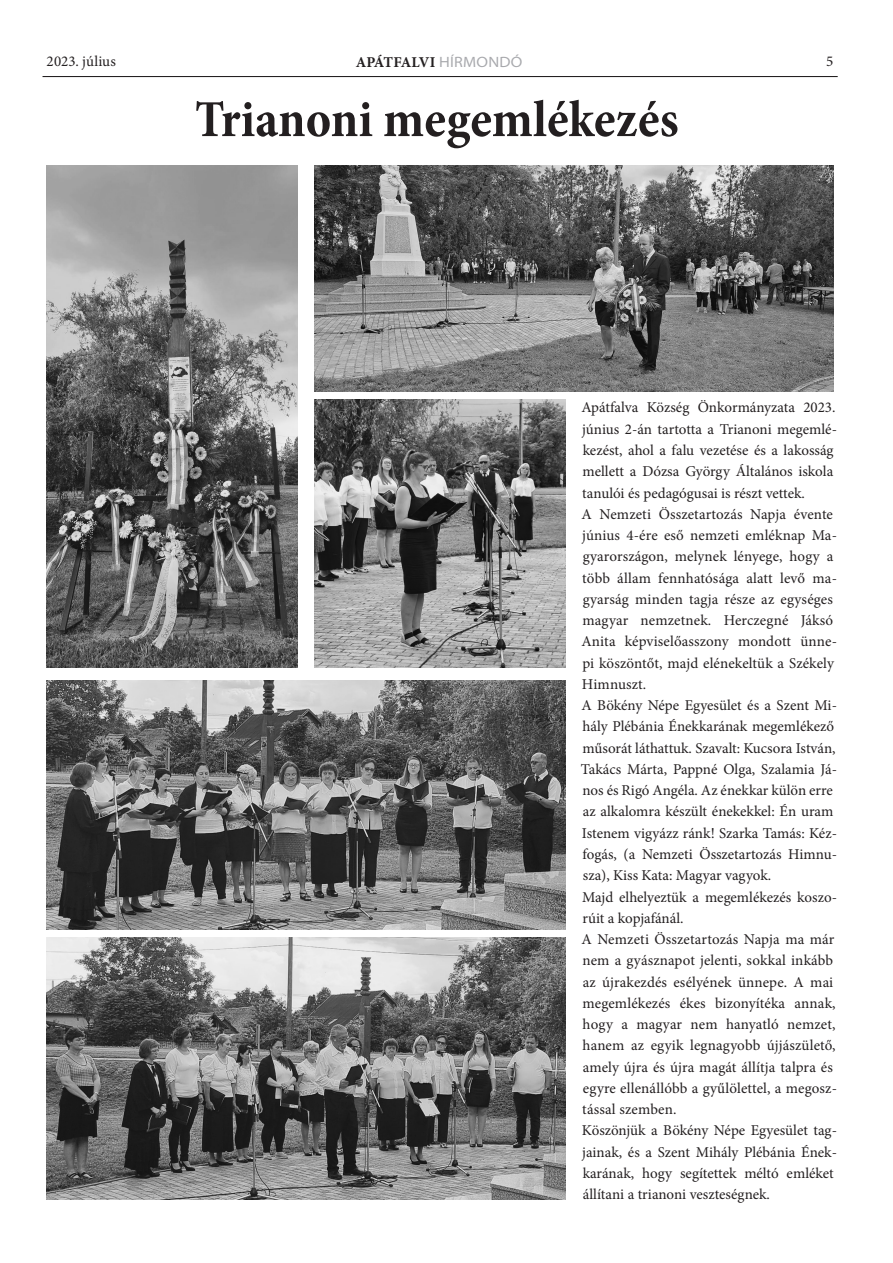
<style>
.page{position:relative;width:893px;height:1263px;background:#fff}
.page>*{position:absolute;margin:0;border:0;box-sizing:border-box;transform-origin:0 0}
.cím{font:700 condensed 52.5px "Minion Pro";color:#231f20}
.t1{font:15px/21.3px "Minion Pro";color:#231f20}
.t2{font:700 15px "Minion Pro";letter-spacing:-.025em;color:#231f20}
.s1{font-family:"Myriad Pro";font-weight:400;font-stretch:semi-expanded;color:#a8a9ad}
</style>
<div class="page">
<hr style="left:43px;top:76px;width:795px;height:1px;background:#231f20">
<img style="left:315px;top:400px;width:251px;height:268px">
<img style="left:315px;top:166px;width:518px;height:225px">
<img style="left:47px;top:680px;width:519px;height:249px">
<img style="left:47px;top:938px;width:519px;height:261px">
<img style="left:47px;top:166px;width:251px;height:502px">
<p class="t1" style="left:47px;top:51px;width:71px">2023. július</p>
<p class="t2" style="left:356px;top:51px;width:168px">APÁTFALVI <span class="s1">HÍRMONDÓ</span></p>
<p class="t1" style="left:826px;top:51px;width:9px">5</p>
<p class="cím" style="left:195px;top:83px;width:485px">Trianoni megemlékezés</p>
<p class="t1" style="left:581px;top:397px;width:257px">Apátfalva Község Önkormányzata 2023. június 2-án tartotta a Trianoni megemlé&shy;kezést, ahol a falu vezetése és a lakosság mellett a Dózsa György Általános iskola tanulói és pedagógusai is részt vettek.</p>
<p class="t1" style="left:581px;top:503px;width:257px">A Nemzeti Összetartozás Napja évente június 4-ére eső nemzeti emléknap Ma&shy;gyarországon, melynek lényege, hogy a több állam fennhatósága alatt levő ma&shy;gyarság minden tagja része az egységes magyar nemzetnek. Herczegné Jáksó Anita képviselőasszony mondott ünne&shy;pi köszöntőt, majd elénekeltük a Székely Himnuszt.</p>
<p class="t1" style="left:581px;top:695px;width:258px">A Bökény Népe Egyesület és a Szent Mi&shy;hály Plébánia Énekkarának megemlékező műsorát láthattuk. Szavalt: Kucsora István, Takács Márta, Pappné Olga, Szalamia Já&shy;nos és Rigó Angéla. Az énekkar külön erre az alkalomra készült énekekkel: Én uram Istenem vigyázz ránk! Szarka Tamás: Kéz&shy;fogás, (a Nemzeti Összetartozás Himnu&shy;sza), Kiss Kata: Magyar vagyok.</p>
<p class="t1" style="left:582px;top:886px;width:256px">Majd elhelyeztük a megemlékezés koszo&shy;rúit a kopjafánál.</p>
<p class="t1" style="left:581px;top:929px;width:257px">A Nemzeti Összetartozás Napja ma már nem a gyásznapot jelenti, sokkal inkább az újrakezdés esélyének ünnepe. A mai megemlékezés ékes bizonyítéka annak, hogy a magyar nem hanyatló nemzet, hanem az egyik legnagyobb újjászülető, amely újra és újra magát állítja talpra és egyre ellenállóbb a gyűlölettel, a megosz&shy;tással szemben.</p>
<p class="t1" style="left:582px;top:1120px;width:257px">Köszönjük a Bökény Népe Egyesület tag&shy;jainak, és a Szent Mihály Plébánia Ének&shy;karának, hogy segítettek méltó emléket állítani a trianoni veszteségnek.</p>
</div>
